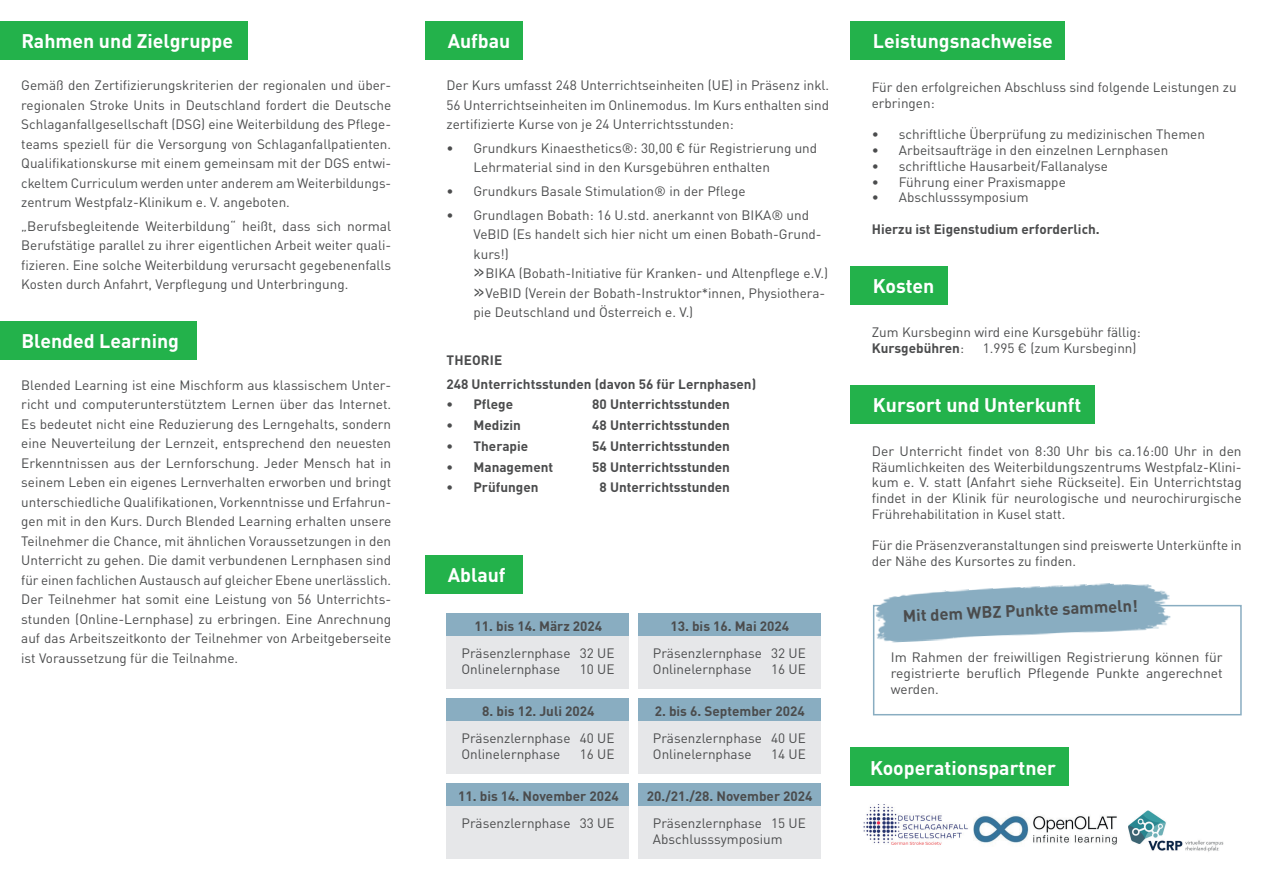
<style>
.page{position:relative;width:1263px;height:893px;background:#fff}
.page>*{position:absolute;margin:0;border:0;box-sizing:border-box;transform-origin:0 0}
.t1{font:700 19.5px "DINOT";color:#fff}
.t2{font:700 16.5px "DINOT";color:#4b4c4d}
.t3{font:13.5px/19.5px "DINOT";color:#4b4c4d}
.t4{font:700 13.5px/23.7px "DINOT";color:#4b4c4d}
.s1{font-size:20.25px}
.s2{font-weight:700}
</style>
<div class="page">
<div style="left:850px;top:21px;width:215px;height:39px;background:#23b24b"></div>
<div style="left:850px;top:266px;width:98px;height:39px;background:#23b24b"></div>
<div style="left:850px;top:385px;width:245px;height:38px;background:#23b24b"></div>
<div style="left:873px;top:605px;width:369px;height:110px;border:2px solid #89adc1"></div>
<img style="left:875px;top:583px;width:296px;height:60px">
<div style="left:850px;top:748px;width:218px;height:38px;background:#23b24b"></div>
<img style="left:863px;top:804px;width:105px;height:41px">
<img style="left:870px;top:805px;width:85px;height:39px">
<img style="left:974px;top:815px;width:143px;height:30px">
<img style="left:1128px;top:810px;width:96px;height:42px">
<div style="left:425px;top:21px;width:98px;height:39px;background:#23b24b"></div>
<div style="left:425px;top:555px;width:98px;height:38px;background:#23b24b"></div>
<div style="left:446px;top:614px;width:183px;height:23px;background:#89adc1"></div>
<div style="left:446px;top:637px;width:183px;height:52px;background:#e6e7e9"></div>
<div style="left:446px;top:699px;width:183px;height:23px;background:#89adc1"></div>
<div style="left:446px;top:722px;width:183px;height:52px;background:#e6e7e9"></div>
<div style="left:446px;top:784px;width:183px;height:23px;background:#89adc1"></div>
<div style="left:446px;top:807px;width:183px;height:52px;background:#e6e7e9"></div>
<div style="left:638px;top:614px;width:182px;height:23px;background:#89adc1"></div>
<div style="left:638px;top:637px;width:182px;height:52px;background:#e6e7e9"></div>
<div style="left:638px;top:699px;width:182px;height:23px;background:#89adc1"></div>
<div style="left:638px;top:722px;width:182px;height:52px;background:#e6e7e9"></div>
<div style="left:638px;top:784px;width:182px;height:23px;background:#89adc1"></div>
<div style="left:638px;top:807px;width:182px;height:52px;background:#e6e7e9"></div>
<div style="left:0;top:21px;width:247px;height:39px;background:#23b24b"></div>
<div style="left:0;top:321px;width:196px;height:39px;background:#23b24b"></div>
<h1 class="t1" style="left:21px;top:28px;width:213px">Rahmen und Zielgruppe</h1>
<p class="t3" style="left:21px;top:75px;width:371px;text-align:justify">Gemäß den Zertifizierungskriterien der regionalen und über&shy;regionalen Stroke Units in Deutschland fordert die Deutsche Schlaganfallgesellschaft (DSG) eine Weiterbildung des Pflege&shy;teams speziell für die Versorgung von Schlaganfallpatienten.<br>Qualifikationskurse mit einem gemeinsam mit der DGS entwi&shy;ckeltem Curriculum werden unter anderem am Weiterbildungs&shy;zentrum Westpfalz-Klinikum e. V. angeboten.</p>
<p class="t3" style="left:21px;top:216px;width:371px;text-align:justify">„Berufsbegleitende Weiterbildung“ heißt, dass sich normal Berufstätige parallel zu ihrer eigentlichen Arbeit weiter quali&shy;fizieren. Eine solche Weiterbildung verursacht gegebenenfalls Kosten durch Anfahrt, Verpflegung und Unterbringung.</p>
<h1 class="t1" style="left:21px;top:328px;width:159px">Blended Learning</h1>
<p class="t3" style="left:21px;top:375px;width:371px;text-align:justify">Blended Learning ist eine Mischform aus klassischem Unter&shy;richt und computerunterstütztem Lernen über das Internet.<br>Es bedeutet nicht eine Reduzierung des Lerngehalts, sondern eine Neuverteilung der Lernzeit, entsprechend den neuesten Erkenntnissen aus der Lernforschung. Jeder Mensch hat in seinem Leben ein eigenes Lernverhalten erworben und bringt unterschiedliche Qualifikationen, Vorkenntnisse und Erfahrun&shy;gen mit in den Kurs. Durch Blended Learning erhalten unsere Teilnehmer die Chance, mit ähnlichen Voraussetzungen in den Unterricht zu gehen. Die damit verbundenen Lernphasen sind für einen fachlichen Austausch auf gleicher Ebene unerlässlich.<br>Der Teilnehmer hat somit eine Leistung von 56 Unterrichts&shy;stunden (Online-Lernphase) zu erbringen. Eine Anrechnung auf das Arbeitszeitkonto der Teilnehmer von Arbeitgeberseite ist Voraussetzung für die Teilnahme.</p>
<h1 class="t1" style="left:448px;top:29px;width:64px">Aufbau</h1>
<p class="t3" style="left:446px;top:75px;width:384px;text-align:justify">Der Kurs umfasst 248 Unterrichtseinheiten (UE) in Präsenz inkl.<br>56 Unterrichtseinheiten im Onlinemodus. Im Kurs enthalten sind zertifizierte Kurse von je 24 Unterrichtsstunden:</p>
<p class="t3" style="left:473px;top:138px;width:345px;text-indent:-27px">• Grundkurs Kinaesthetics®: 30,00 € für Registrierung und<br>Lehrmaterial sind in den Kursgebühren enthalten</p>
<p class="t3" style="left:446px;top:181px;width:301px">• Grundkurs Basale Stimulation® in der Pflege</p>
<p class="t3" style="left:473px;top:205px;width:356px;text-indent:-27px">• Grundlagen Bobath: 16 U.std. anerkannt von BIKA® und VeBID (Es handelt sich hier nicht um einen Bobath-Grund&shy;kurs!)<br><span class="s1">&gt;&gt;</span> BIKA (Bobath-Initiative für Kranken- und Altenpflege e.V.) <span class="s1">&gt;&gt;</span> VeBID (Verein der Bobath-Instruktor*innen, Physiothera&shy;pie Deutschland und Österreich e. V.)</p>
<p class="t4" style="left:446px;top:348px;width:311px">THEORIE<br>248 Unterrichtsstunden (davon 56 für Lernphasen)</p>
<p class="t4" style="left:446px;top:392px;width:68px">• Pflege</p>
<p class="t4" style="left:592px;top:392px;width:139px">80 Unterrichtsstunden</p>
<p class="t4" style="left:446px;top:413px;width:76px">• Medizin</p>
<p class="t4" style="left:592px;top:413px;width:139px">48 Unterrichtsstunden</p>
<p class="t4" style="left:446px;top:434px;width:83px">• Therapie</p>
<p class="t4" style="left:592px;top:434px;width:139px">54 Unterrichtsstunden</p>
<p class="t4" style="left:446px;top:455px;width:108px">• Management</p>
<p class="t4" style="left:592px;top:455px;width:139px">58 Unterrichtsstunden</p>
<p class="t4" style="left:446px;top:475px;width:94px">• Prüfungen</p>
<p class="t4" style="left:600px;top:475px;width:132px">8 Unterrichtsstunden</p>
<h1 class="t1" style="left:448px;top:562px;width:59px">Ablauf</h1>
<p class="t4" style="left:475px;top:614px;width:129px">11. bis 14. März 2024</p>
<p class="t3" style="left:461px;top:645px;width:155px;line-height:15.8px">Präsenzlernphase 32 UE<br>Onlinelernphase</p>
<p class="t3" style="left:580px;top:659px;width:36px">10 UE</p>
<p class="t4" style="left:482px;top:699px;width:114px">8. bis 12. Juli 2024</p>
<p class="t3" style="left:461px;top:730px;width:155px;line-height:15.8px">Präsenzlernphase 40 UE<br>Onlinelernphase</p>
<p class="t3" style="left:580px;top:744px;width:36px">16 UE</p>
<p class="t4" style="left:458px;top:784px;width:162px">11. bis 14. November 2024</p>
<p class="t3" style="left:461px;top:813px;width:155px">Präsenzlernphase 33 UE</p>
<p class="t4" style="left:670px;top:614px;width:120px">13. bis 16. Mai 2024</p>
<p class="t3" style="left:653px;top:645px;width:155px;line-height:15.8px">Präsenzlernphase 32 UE<br>Onlinelernphase</p>
<p class="t3" style="left:771px;top:659px;width:36px">16 UE</p>
<p class="t4" style="left:655px;top:699px;width:152px">2. bis 6. September 2024</p>
<p class="t3" style="left:653px;top:730px;width:155px;line-height:15.8px">Präsenzlernphase 40 UE<br>Onlinelernphase</p>
<p class="t3" style="left:771px;top:744px;width:36px">14 UE</p>
<p class="t4" style="left:647px;top:784px;width:167px">20./21./28. November 2024</p>
<p class="t3" style="left:653px;top:815px;width:155px;line-height:15.8px">Präsenzlernphase 15 UE<br>Abschlusssymposium</p>
<h1 class="t1" style="left:873px;top:29px;width:181px">Leistungsnachweise</h1>
<p class="t3" style="left:872px;top:79px;width:366px;line-height:15.8px">Für den erfolgreichen Abschluss sind folgende Leistungen zu erbringen:</p>
<p class="t3" style="left:872px;top:125px;width:335px">• schriftliche Überprüfung zu medizinischen Themen</p>
<p class="t3" style="left:872px;top:140px;width:298px">• Arbeitsaufträge in den einzelnen Lernphasen</p>
<p class="t3" style="left:872px;top:156px;width:238px">• schriftliche Hausarbeit/Fallanalyse</p>
<p class="t3" style="left:872px;top:172px;width:196px">• Führung einer Praxismappe</p>
<p class="t3" style="left:872px;top:188px;width:158px">• Abschlusssymposium</p>
<p class="t4" style="left:872px;top:217px;width:229px">Hierzu ist Eigenstudium erforderlich.</p>
<h1 class="t1" style="left:873px;top:274px;width:63px">Kosten</h1>
<p class="t3" style="left:872px;top:324px;width:271px;line-height:15.8px">Zum Kursbeginn wird eine Kursgebühr fällig:<br><span class="s2">Kursgebühren</span>:</p>
<p class="t3" style="left:983px;top:338px;width:155px">1.995 € (zum Kursbeginn)</p>
<h1 class="t1" style="left:873px;top:392px;width:210px">Kursort und Unterkunft</h1>
<p class="t3" style="left:872px;top:443px;width:371px;line-height:15.8px;text-align:justify">Der Unterricht findet von 8:30 Uhr bis ca.16:00 Uhr in den Räumlichkeiten des Weiterbildungszentrums Westpfalz-Klini&shy;kum e. V. statt (Anfahrt siehe Rückseite). Ein Unterrichtstag findet in der Klinik für neurologische und neurochirurgische Frührehabilitation in Kusel statt.</p>
<p class="t3" style="left:872px;top:537px;width:371px;line-height:15.8px">Für die Präsenzveranstaltungen sind preiswerte Unterkünfte in der Nähe des Kursortes zu finden.</p>
<p class="t2" style="left:902px;top:604px;width:237px;rotate:-2deg">Mit dem WBZ Punkte sammeln!</p>
<p class="t3" style="left:891px;top:649px;width:333px;line-height:15.8px;text-align:justify">Im Rahmen der freiwilligen Registrierung können für registrierte beruflich Pflegende Punkte angerechnet werden.</p>
<h1 class="t1" style="left:870px;top:755px;width:188px">Kooperationspartner</h1>
</div>
